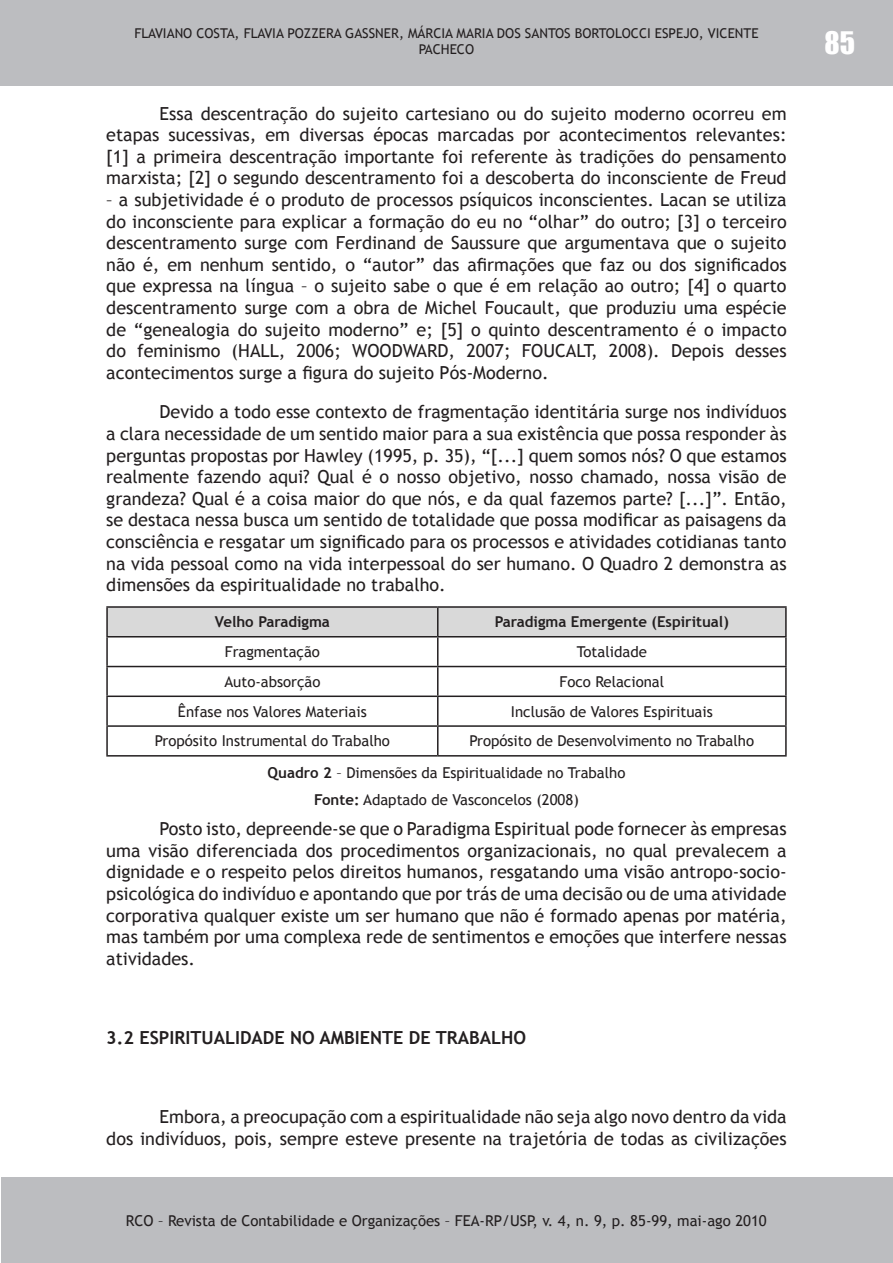
<style>
.page{position:relative;width:893px;height:1263px;background:#fff}
.page>*{position:absolute;margin:0;border:0;box-sizing:border-box;transform-origin:0 0}
.t1{font:28.5px "Impact";color:#fff}
.t2{font:18px/21.6px "Trebuchet MS";color:#231f20;text-align:justify}
.t3{font:700 18px "Trebuchet MS";color:#231f20}
.t4{font:15px "Trebuchet MS";color:#231f20}
.t5{font:700 15px "Trebuchet MS";color:#231f20}
.t6{font:13.5px "Trebuchet MS";color:#231f20}
.s1{font-weight:700}
</style>
<div class="page">
<div style="left:0;top:0;width:893px;height:85px;background:#bcbdc0"></div>
<div style="left:1px;top:1178px;width:892px;height:85px;background:#bcbdc0"></div>
<div style="left:108px;top:608px;width:677px;height:28px;background:#d9d9d9"></div>
<svg style="left:108px;top:637px;width:677px;height:61px"></svg>
<hr style="left:106px;top:606px;width:332px;height:2px;background:#231f20">
<hr style="left:106px;top:608px;width:2px;height:28px;background:#231f20">
<hr style="left:438px;top:606px;width:349px;height:2px;background:#231f20">
<hr style="left:437px;top:608px;width:2px;height:28px;background:#231f20">
<hr style="left:785px;top:608px;width:2px;height:28px;background:#231f20">
<hr style="left:106px;top:637px;width:2px;height:29px;background:#231f20">
<hr style="left:437px;top:637px;width:2px;height:29px;background:#231f20">
<hr style="left:785px;top:637px;width:2px;height:29px;background:#231f20">
<hr style="left:106px;top:666px;width:332px;height:1px;background:#231f20">
<hr style="left:106px;top:667px;width:2px;height:28px;background:#231f20">
<hr style="left:438px;top:666px;width:349px;height:1px;background:#231f20">
<hr style="left:437px;top:667px;width:2px;height:28px;background:#231f20">
<hr style="left:785px;top:667px;width:2px;height:28px;background:#231f20">
<hr style="left:106px;top:695px;width:332px;height:2px;background:#231f20">
<hr style="left:106px;top:697px;width:2px;height:28px;background:#231f20">
<hr style="left:438px;top:695px;width:349px;height:2px;background:#231f20">
<hr style="left:437px;top:697px;width:2px;height:28px;background:#231f20">
<hr style="left:785px;top:697px;width:2px;height:28px;background:#231f20">
<hr style="left:106px;top:725px;width:332px;height:2px;background:#231f20">
<hr style="left:106px;top:727px;width:2px;height:28px;background:#231f20">
<hr style="left:438px;top:725px;width:349px;height:2px;background:#231f20">
<hr style="left:437px;top:727px;width:2px;height:28px;background:#231f20">
<hr style="left:785px;top:727px;width:2px;height:28px;background:#231f20">
<hr style="left:106px;top:755px;width:332px;height:1px;background:#231f20">
<hr style="left:438px;top:755px;width:349px;height:1px;background:#231f20">
<hr style="left:106px;top:636px;width:332px;height:1px;background:#231f20">
<hr style="left:438px;top:636px;width:349px;height:1px;background:#231f20">
<p class="t6" style="left:134px;top:25px;width:193px">Flaviano Costa, Flavia Pozzera</p>
<p class="t6" style="left:345px;top:25px;width:286px">Gass ner, Márc ia Maria dos Santos Bortolocc</p>
<p class="t6" style="left:647px;top:25px;width:112px">i Espejo, Vicente</p>
<p class="t6" style="left:419px;top:41px;width:40px">Pacheco</p>
<p class="t2" style="left:106px;top:103px;width:682px;text-indent:53px">Essa descentração do sujeito cartesiano ou do sujeito moderno ocorreu em etapas sucessivas, em diversas épocas marcadas por acontecimentos relevantes: [1] a primeira descentração importante foi referente às tradições do pensamento marxista; [2] o segundo descentramento foi a descoberta do inconsciente de Freud</p>
<p class="t2" style="left:106px;top:189px;width:682px">– a subjetividade é o produto de processos psíquicos inconscientes. Lacan se utiliza do inconsciente para explicar a formação do eu no “olhar” do outro; [3] o terceiro descentramento surge com Ferdinand de Saussure que argumentava que o sujeito não é, em nenhum sentido, o “autor” das afirmações que faz ou dos significados que expressa na língua – o sujeito sabe o que é em relação ao outro; [4] o quarto descentramento surge com a obra de Michel Foucault, que produziu uma espécie de “genealogia do sujeito moderno” e; [5] o quinto descentramento é o impacto do feminismo (HALL, 2006; WOODWARD, 2007; FOUCALT, 2008). Depois desses acontecimentos surge a figura do sujeito Pós-Moderno.</p>
<p class="t2" style="left:106px;top:401px;width:682px;text-indent:53px">Devido a todo esse contexto de fragmentação identitária surge nos indivíduos a clara necessidade de um sentido maior para a sua existência que possa responder às perguntas propostas por Hawley (1995, p. 35), “[...] quem somos nós? O que estamos realmente fazendo aqui? Qual é o nosso objetivo, nosso chamado, nossa visão de grandeza? Qual é a coisa maior do que nós, e da qual fazemos parte? [...]”. Então, se destaca nessa busca um sentido de totalidade que possa modificar as paisagens da consciência e resgatar um significado para os processos e atividades cotidianas tanto na vida pessoal como na vida interpessoal do ser humano. O Quadro 2 demonstra as dimensões da espiritualidade no trabalho.</p>
<p class="t5" style="left:215px;top:613px;width:117px">Velho Paradigma</p>
<p class="t5" style="left:495px;top:613px;width:235px">Paradigma Emergente (Espiritual)</p>
<p class="t4" style="left:225px;top:643px;width:97px">Fragmentação</p>
<p class="t4" style="left:577px;top:643px;width:72px">Totalidade</p>
<p class="t4" style="left:224px;top:673px;width:98px">Auto-absorção</p>
<p class="t4" style="left:559px;top:673px;width:106px">Foco Relacional</p>
<p class="t4" style="left:178px;top:702px;width:190px">Ênfase nos Valores Materiais</p>
<p class="t4" style="left:511px;top:702px;width:203px">I nclusão de Valores Espirituais</p>
<p class="t4" style="left:155px;top:732px;width:237px">Propósito I nstrumental do Trabalho</p>
<p class="t4" style="left:469px;top:732px;width:286px">Propósito de Desenvolvimento no Trabalho</p>
<p class="t4" style="left:267px;top:763px;width:359px"><span class="s1">Quadro 2</span> – Dimensões da Espiritualidade no Trabalho</p>
<p class="t4" style="left:314px;top:790px;width:266px"><span class="s1">Fonte:</span> Adaptado de Vasconcelos (2008)</p>
<p class="t2" style="left:106px;top:818px;width:682px;text-indent:53px">Posto isto, depreende-se que o Paradigma Espiritual pode fornecer às empresas uma visão diferenciada dos procedimentos organizacionais, no qual prevalecem a dignidade e o respeito pelos direitos humanos, resgatando uma visão antropo-socio&shy;psicológica do indivíduo e apontando que por trás de uma decisão ou de uma atividade corporativa qualquer existe um ser humano que não é formado apenas por matéria, mas também por uma complexa rede de sentimentos e emoções que interfere nessas atividades.</p>
<p class="t3" style="left:106px;top:1026px;width:421px">3.2 ESPIRITUALIDADE NO AMBIENTE DE TRABALHO</p>
<p class="t2" style="left:106px;top:1106px;width:682px;text-align:right">Embora, a preocupação com a espiritualidade não seja algo novo dentro da vida<br>dos indivíduos, pois, sempre esteve presente na trajetória de todas as civilizações</p>
<p class="t4" style="left:126px;top:1212px;width:643px">RCO – Revista de Contabilidade e Organizações – FEA-RP/USP, v. 4, n. 9, p. 85-99, mai-ago 2010</p>
<h1 class="t1" style="left:824px;top:21px;width:32px">85</h1>
</div>
